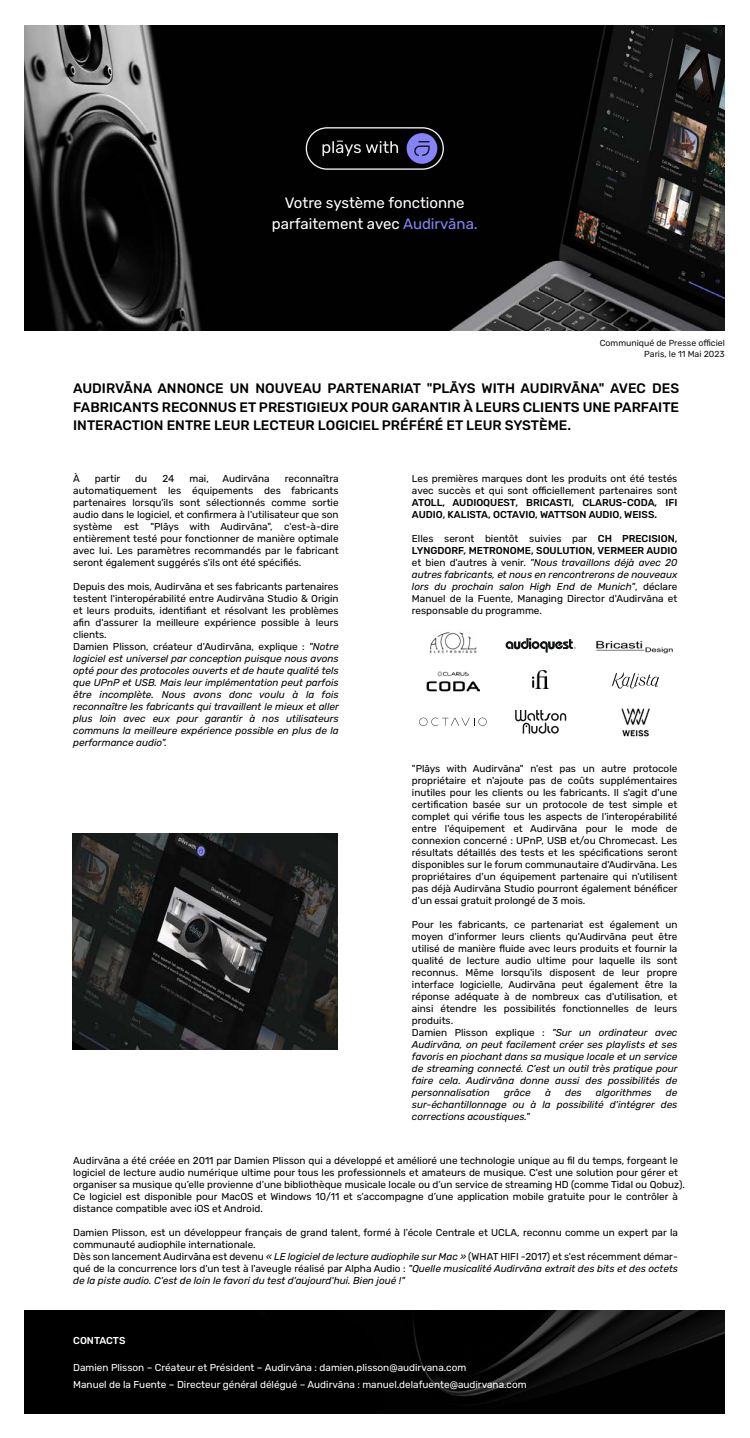
<style>
.page{position:relative;width:750px;height:1438px;background:#fff}
.page>*{position:absolute;margin:0;border:0;box-sizing:border-box;transform-origin:0 0}
.t1{font:15px/21.2px "Rubik";color:#fff;text-align:center}
.t2{font:500 13.75px/18.8px "Rubik";color:#000;text-align:justify}
.t3{font:10px/12px "Rubik";color:#000}
.t4{font:italic 10px/12px "Rubik";color:#000}
.t5{font:10px/17.5px "Rubik";color:#fff}
.t6{font:500 10px/12px "Rubik";color:#000}
.t7{font:500 10px "Rubik";color:#fff}
.t8{font:8.75px/10.5px "Rubik";color:#131516;text-align:right}
.s1{color:#8683f7}
.s2{font-style:normal}
.s3{font-weight:500}
.s4{font-style:italic}
</style>
<div class="page">
<img style="left:24px;top:1310px;width:700px;height:103px">
<img style="left:25px;top:25px;width:700px;height:305px">
<div style="left:306px;top:127px;width:138px;height:43px;border:1px solid #f2f2f1;border-radius:21px"></div>
<svg style="left:323px;top:141px;width:75px;height:15px"></svg>
<div style="left:407px;top:133px;width:30px;height:31px;background:#8683f7;border-radius:50%"></div>
<svg style="left:414px;top:141px;width:16px;height:15px"></svg>
<img style="left:73px;top:833px;width:265px;height:216px">
<svg style="left:612px;top:672px;width:47px;height:17px"></svg>
<svg style="left:515px;top:710px;width:51px;height:23px"></svg>
<svg style="left:419px;top:717px;width:68px;height:9px"></svg>
<svg style="left:506px;top:638px;width:70px;height:14px"></svg>
<img style="left:429px;top:632px;width:48px;height:22px">
<img style="left:621px;top:708px;width:29px;height:29px">
<img style="left:596px;top:640px;width:77px;height:14px">
<img style="left:426px;top:672px;width:54px;height:20px">
<img style="left:533px;top:670px;width:15px;height:18px">
<h1 class="t1" style="left:272px;top:193px;width:207px">Votre système fonctionne parfaitement avec <span class="s1">Audirvāna.</span></h1>
<p class="t8" style="left:600px;top:338px;width:127px">Communiqué de Presse officiel<br>Paris, le 11 Mai 2023</p>
<h2 class="t2" style="left:73px;top:379px;width:608px">AUDIRVĀNA ANNONCE UN NOUVEAU PARTENARIAT "PLĀYS WITH AUDIRVĀNA" AVEC DES FABRICANTS RECONNUS ET PRESTIGIEUX POUR GARANTIR À LEURS CLIENTS UNE PARFAITE INTERACTION ENTRE LEUR LECTEUR LOGICIEL PRÉFÉRÉ ET LEUR SYSTÈME.</h2>
<p class="t3" style="left:73px;top:473px;width:8px">À</p>
<p class="t3" style="left:95px;top:473px;width:27px">partir</p>
<p class="t3" style="left:135px;top:473px;width:13px">du</p>
<p class="t3" style="left:162px;top:473px;width:13px">24</p>
<p class="t3" style="left:190px;top:473px;width:21px">mai,</p>
<p class="t3" style="left:222px;top:473px;width:49px">Audirvāna</p>
<p class="t3" style="left:73px;top:473px;width:267px;text-align:justify;text-indent:212px">reconnaîtra automatiquement les équipements des fabricants partenaires lorsqu'ils sont sélectionnés comme sortie audio dans le logiciel, et confirmera à l'utilisateur que son système est "Plāys with Audirvāna", c'est-à-dire entièrement testé pour fonctionner de manière optimale avec lui. Les paramètres recommandés par le fabricant seront également suggérés s'ils ont été spécifiés.</p>
<p class="t4" style="left:73px;top:581px;width:267px"><span class="s2">Depuis des mois, Audirvāna et ses fabricants partenaires testent l'interopérabilité entre Audirvāna Studio &amp; Origin et leurs produits, identifiant et résolvant les problèmes afin d'assurer la meilleure expérience possible à leurs clients.<br>Damien Plisson, créateur d'Audirvāna, explique :</span> "Notre logiciel est universel par conception puisque nous avons opté pour des protocoles ouverts et de haute qualité tels que UPnP et USB. Mais leur implémentation peut parfois être incomplète. Nous avons donc voulu à la fois reconnaître les fabricants qui travaillent le mieux et aller plus loin avec eux pour garantir à nos utilisateurs communs la meilleure expérience possible en plus de la performance audio".</p>
<p class="t3" style="left:412px;top:473px;width:267px">Les premières marques dont les produits ont été testés avec succès et qui sont officiellement partenaires sont</p>
<p class="t6" style="left:412px;top:497px;width:267px">ATOLL, AUDIOQUEST, BRICASTI, CLARUS-CODA, IFI<br>AUDIO, KALISTA, OCTAVIO, WATTSON AUDIO, WEISS.</p>
<p class="t3" style="left:412px;top:533px;width:267px;text-align:justify">Elles seront bientôt suivies par <span class="s3">CH PRECISION, LYNGDORF, METRONOME, SOULUTION, VERMEER AUDIO </span>et bien d'autres à venir. <span class="s4">"Nous travaillons déjà avec 20 autres fabricants, et nous en rencontrerons de nouveaux lors du prochain salon High End de Munich"</span>, déclare Manuel de la Fuente, Managing Director d'Audirvāna et responsable du programme.</p>
<p class="t3" style="left:412px;top:762px;width:267px;text-align:justify">"Plāys with Audirvāna" n'est pas un autre protocole propriétaire et n'ajoute pas de coûts supplémentaires inutiles pour les clients ou les fabricants. Il s'agit d'une certification basée sur un protocole de test simple et complet qui vérifie tous les aspects de l'interopérabilité entre l'équipement et Audirvāna pour le mode de connexion concerné : UPnP, USB et/ou Chromecast. Les résultats détaillés des tests et les spécifications seront disponibles sur le forum communautaire d'Audirvāna. Les propriétaires d'un équipement partenaire qui n'utilisent pas déjà Audirvāna Studio pourront également bénéficer d'un essai gratuit prolongé de 3 mois.</p>
<p class="t3" style="left:412px;top:918px;width:267px">Pour les fabricants, ce partenariat est également un moyen d'informer leurs clients qu'Audirvāna peut être utilisé de manière fluide avec leurs produits et fournir la qualité de lecture audio ultime pour laquelle ils sont reconnus. Même lorsqu'ils disposent de leur propre interface logicielle, Audirvāna peut également être la réponse adéquate à de nombreux cas d'utilisation, et ainsi étendre les possibilités fonctionnelles de leurs produits.<br>Damien Plisson explique : <span class="s4">"Sur un ordinateur avec Audirvāna, on peut facilement créer ses playlists et ses favoris en piochant dans sa musique locale et un service de streaming connecté. C'est un outil très pratique pour faire cela. Audirvāna donne aussi des possibilités de personnalisation</span></p>
<p class="t4" style="left:504px;top:1086px;width:28px">grâce</p>
<p class="t4" style="left:545px;top:1086px;width:7px">à</p>
<p class="t4" style="left:565px;top:1086px;width:18px">des</p>
<p class="t4" style="left:596px;top:1086px;width:57px">algorithmes</p>
<p class="t4" style="left:412px;top:1086px;width:267px;text-align:justify;text-indent:254px">de sur-échantillonnage ou à la possibilité d'intégrer des corrections acoustiques."</p>
<p class="t3" style="left:73px;top:1154px;width:613px">Audirvāna a été créée en 2011 par Damien Plisson qui a développé et amélioré une technologie unique au fil du temps, forgeant le logiciel de lecture audio numérique ultime pour tous les professionnels et amateurs de musique. C'est une solution pour gérer et organiser sa musique qu’elle provienne d’une bibliothèque musicale locale ou d’un service de streaming HD (comme Tidal ou Qobuz).<br>Ce logiciel est disponible pour MacOS et Windows 10/11 et s’accompagne d’une application mobile gratuite pour le contrôler à distance compatible avec iOS et Android.</p>
<p class="t3" style="left:73px;top:1226px;width:606px">Damien Plisson, est un développeur français de grand talent, formé à l’école Centrale et UCLA, reconnu comme un expert par la communauté audiophile internationale.<br>Dès son lancement Audirvāna est devenu <span class="s4">« LE logiciel de lecture audiophile sur Mac »</span> (WHAT HIFI -2017) et s'est récemment démar&shy;qué de la concurrence lors d'un test à l'aveugle réalisé par Alpha Audio : <span class="s4">"Quelle musicalité Audirvāna extrait des bits et des octets de la piste audio. C'est de loin le favori du test d'aujourd'hui. Bien joué !"</span></p>
<p class="t7" style="left:73px;top:1335px;width:54px">CONTACTS</p>
<p class="t5" style="left:73px;top:1358px;width:455px">Damien Plisson – Créateur et Président – Audirvāna : damien.plisson@audirvana.com<br>Manuel de la Fuente – Directeur général délégué – Audirvāna : manuel.delafuente@audirvana.com</p>
</div>
